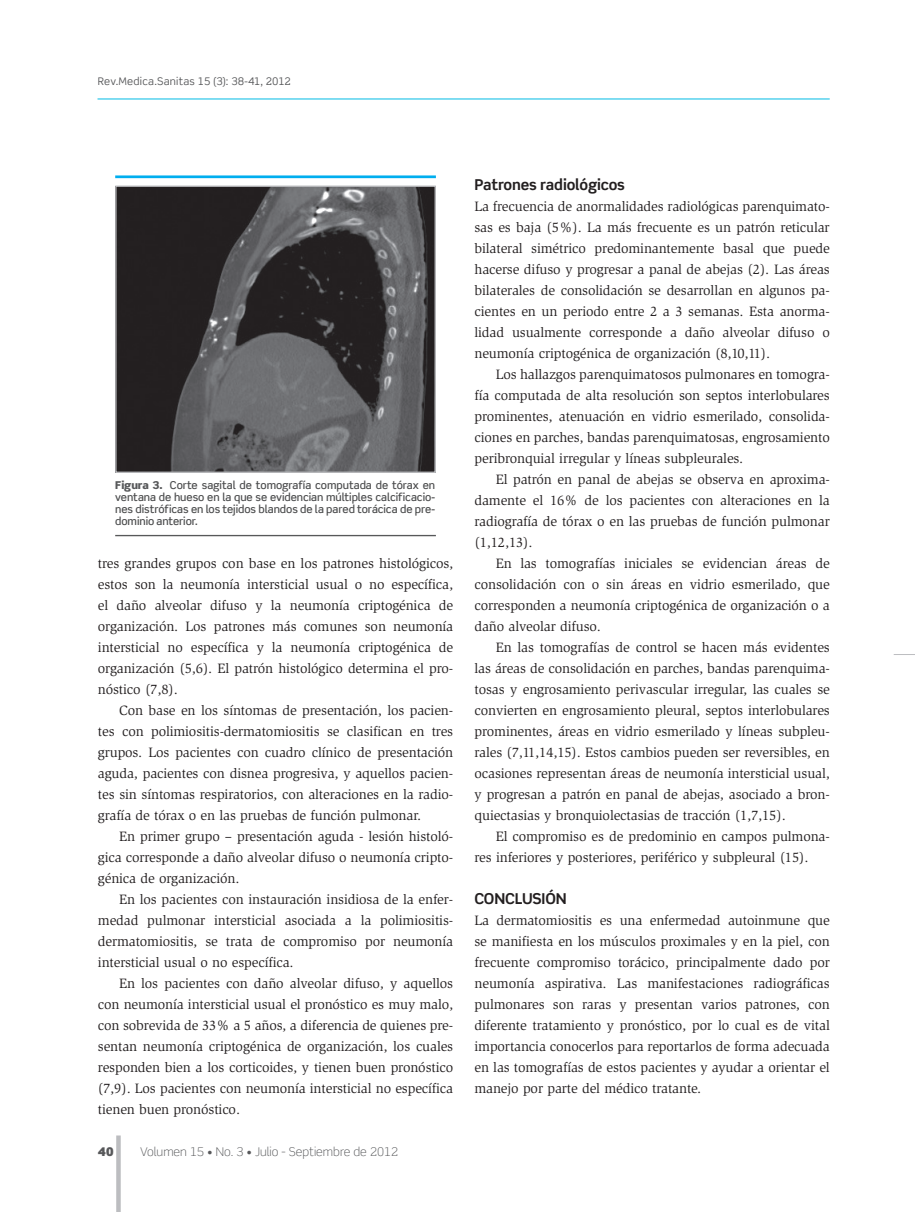
<style>
.page{position:relative;width:915px;height:1212px;background:#fff}
.page>*{position:absolute;margin:0;border:0;box-sizing:border-box;transform-origin:0 0}
.t1{font:700 15px "Scene Std";letter-spacing:-.01em;color:#231f20}
.t2{font:13.95px/21px "Slimbach Std";letter-spacing:-.01em;color:#231f20;text-align:justify}
.t3{font:300 12px "Scene Std";color:#57585a}
.t4{font:900 12px "Scene Std";color:#57585a}
.t5{font:500 10.8px/12.1px "Scene Std";letter-spacing:-.005em;color:#4b4c4d;text-align:justify}
.t6{font:10.5px "Scene Std";letter-spacing:.02em;color:#57585a}
.s1{font-style:inherit}
.s2{font-weight:900;color:#57585a}
</style>
<div class="page">
<div style="left:116px;top:1135px;width:5px;height:77px;background:#bcbdc0"></div>
<hr style="left:97px;top:99px;width:732px;height:1px;background:#02bce5">
<svg style="left:893px;top:654px;width:21px;height:1px"></svg>
<img style="left:117px;top:188px;width:317px;height:283px">
<div style="left:115px;top:186px;width:321px;height:287px;border:1px solid #bcbdc0"></div>
<hr style="left:115px;top:535px;width:321px;height:1px;background:#57585a">
<hr style="left:115px;top:175px;width:321px;height:3px;background:#00aeef">
<p class="t6" style="left:98px;top:75px;width:194px">Rev.Medica.Sanitas <span class="s1">15 (3): 38-41, 2012</span></p>
<p class="t5" style="left:115px;top:479px;width:321px"><span class="s2">Figura 3.</span> Corte sagital de tomografía computada de tórax en ventana de hueso en la que se evidencian múltiples calcificacio&shy;nes distróficas en los tejidos blandos de la pared torácica de pre&shy;dominio anterior.</p>
<p class="t2" style="left:98px;top:553px;width:357px">tres grandes grupos con base en los patrones histológicos, estos son la neumonía intersticial usual o no específica, el daño alveolar difuso y la neumonía criptogénica de organización. Los patrones más comunes son neumonía intersticial no específica y la neumonía criptogénica de organización (5,6). El patrón histológico determina el pro&shy;nóstico (7,8).</p>
<p class="t2" style="left:98px;top:700px;width:357px;text-indent:21px">Con base en los síntomas de presentación, los pacien&shy;tes con polimiositis-dermatomiositis se clasifican en tres grupos. Los pacientes con cuadro clínico de presentación aguda, pacientes con disnea progresiva, y aquellos pacien&shy;tes sin síntomas respiratorios, con alteraciones en la radio&shy;grafía de tórax o en las pruebas de función pulmonar.</p>
<p class="t2" style="left:98px;top:826px;width:357px;text-indent:21px">En primer grupo – presentación aguda - lesión histoló&shy;gica corresponde a daño alveolar difuso o neumonía cripto&shy;génica de organización.</p>
<p class="t2" style="left:98px;top:889px;width:357px;text-indent:21px">En los pacientes con instauración insidiosa de la enfer&shy;medad pulmonar intersticial asociada a la polimiositis&shy;dermatomiositis, se trata de compromiso por neumonía intersticial usual o no específica.</p>
<p class="t2" style="left:98px;top:973px;width:357px;text-indent:21px">En los pacientes con daño alveolar difuso, y aquellos con neumonía intersticial usual el pronóstico es muy malo, con sobrevida de 33% a 5 años, a diferencia de quienes pre&shy;sentan neumonía criptogénica de organización, los cuales responden bien a los corticoides, y tienen buen pronóstico (7,9). Los pacientes con neumonía intersticial no específica tienen buen pronóstico.</p>
<p class="t4" style="left:98px;top:1144px;width:18px">40</p>
<p class="t3" style="left:140px;top:1144px;width:259px">Volumen 15 • No. 3 • Julio - Septiembre de 2012</p>
<p class="t1" style="left:474px;top:175px;width:152px">Patrones radiológicos</p>
<p class="t2" style="left:474px;top:196px;width:357px">La frecuencia de anormalidades radiológicas parenquimato&shy;sas es baja (5%). La más frecuente es un patrón reticular bilateral simétrico predominantemente basal que puede hacerse difuso y progresar a panal de abejas (2). Las áreas bilaterales de consolidación se desarrollan en algunos pa&shy;cientes en un periodo entre 2 a 3 semanas. Esta anorma&shy;lidad usualmente corresponde a daño alveolar difuso o neumonía criptogénica de organización (8,10,11).</p>
<p class="t2" style="left:474px;top:364px;width:357px;text-indent:21px">Los hallazgos parenquimatosos pulmonares en tomogra&shy;fía computada de alta resolución son septos interlobulares prominentes, atenuación en vidrio esmerilado, consolida&shy;ciones en parches, bandas parenquimatosas, engrosamiento peribronquial irregular y líneas subpleurales.</p>
<p class="t2" style="left:474px;top:469px;width:357px;text-indent:21px">El patrón en panal de abejas se observa en aproxima&shy;damente el 16% de los pacientes con alteraciones en la radiografía de tórax o en las pruebas de función pulmonar (1,12,13).</p>
<p class="t2" style="left:474px;top:553px;width:357px;text-indent:21px">En las tomografías iniciales se evidencian áreas de consolidación con o sin áreas en vidrio esmerilado, que corresponden a neumonía criptogénica de organización o a daño alveolar difuso.</p>
<p class="t2" style="left:474px;top:637px;width:357px;text-indent:21px">En las tomografías de control se hacen más evidentes las áreas de consolidación en parches, bandas parenquima&shy;tosas y engrosamiento perivascular irregular, las cuales se convierten en engrosamiento pleural, septos interlobulares prominentes, áreas en vidrio esmerilado y líneas subpleu&shy;rales (7,11,14,15). Estos cambios pueden ser reversibles, en ocasiones representan áreas de neumonía intersticial usual, y progresan a patrón en panal de abejas, asociado a bron&shy;quiectasias y bronquiolectasias de tracción (1,7,15).</p>
<p class="t2" style="left:474px;top:826px;width:357px;text-indent:21px">El compromiso es de predominio en campos pulmona&shy;res inferiores y posteriores, periférico y subpleural (15).</p>
<p class="t1" style="left:474px;top:889px;width:94px">CONCLUSIÓN</p>
<p class="t2" style="left:474px;top:910px;width:357px">La dermatomiositis es una enfermedad autoinmune que se manifiesta en los músculos proximales y en la piel, con frecuente compromiso torácico, principalmente dado por neumonía aspirativa. Las manifestaciones radiográficas pulmonares son raras y presentan varios patrones, con diferente tratamiento y pronóstico, por lo cual es de vital importancia conocerlos para reportarlos de forma adecuada en las tomografías de estos pacientes y ayudar a orientar el manejo por parte del médico tratante.</p>
</div>
